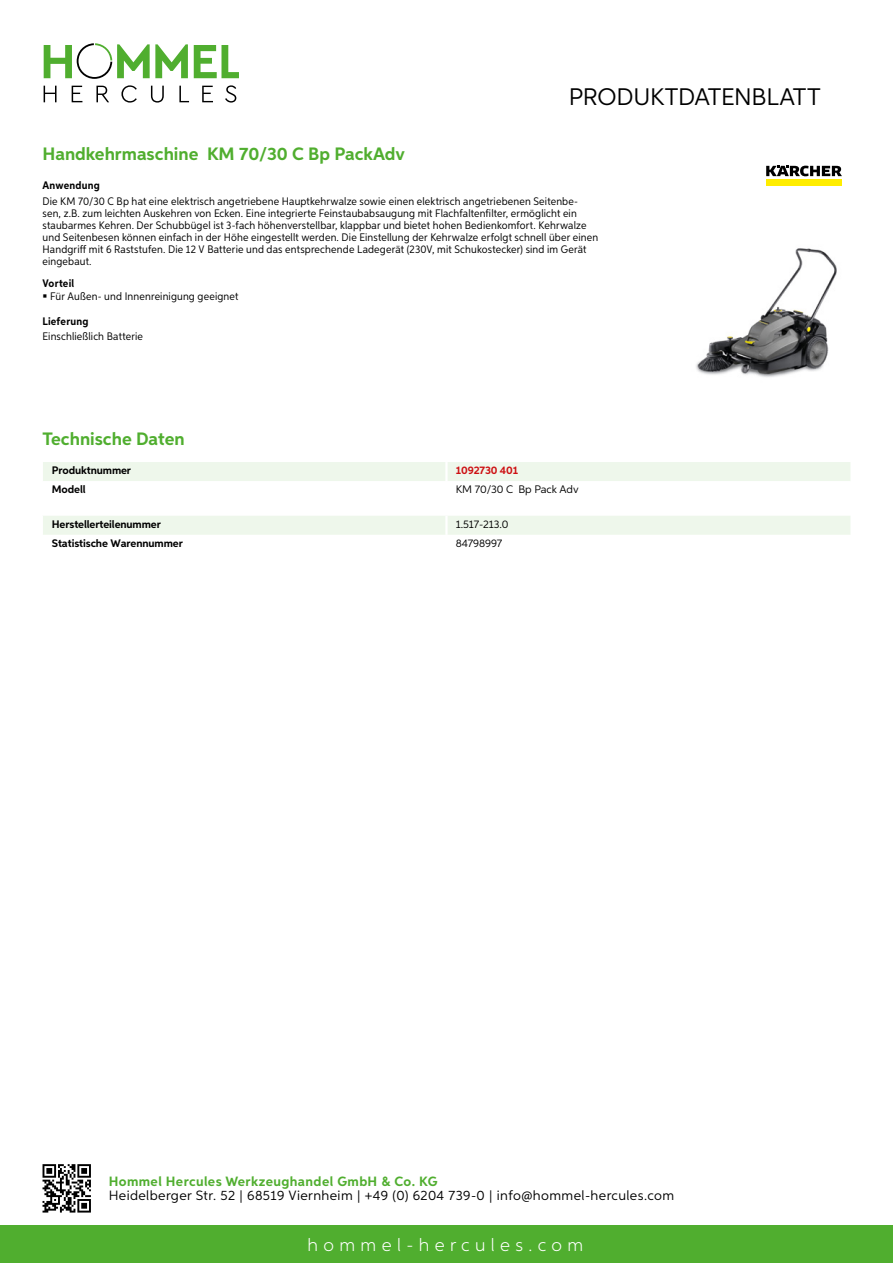
<style>
.page{position:relative;width:893px;height:1263px;background:#fff}
.page>*{position:absolute;margin:0;border:0;box-sizing:border-box;transform-origin:0 0}
.t1{font:24px "Aspira";letter-spacing:-.01em;color:#000}
.t2{font:700 18px "Aspira";color:#50ae2f}
.t3{font:300 18px "Aspira";letter-spacing:.3em;color:#fff}
.t4{font:13.5px "Aspira";letter-spacing:.03em;color:#000}
.t5{font:700 13.5px "Aspira";letter-spacing:.03em;color:#50ae2f}
.t6{font:10.95px/12px "Aspira Nar";letter-spacing:.015em;color:#000}
.t7{font:700 10.95px "Aspira";letter-spacing:-.01em;color:#000}
.t8{font:10.95px "Aspira";letter-spacing:-.01em;color:#000}
.t9{font:700 10.95px "Aspira Nar";letter-spacing:.02em;color:#000}
.t10{font:700 10.95px "Aspira";letter-spacing:-.01em;color:#cd1013}
</style>
<div class="page">
<div style="left:0;top:1226px;width:893px;height:37px;background:#50ae2f"></div>
<svg style="left:43px;top:1164px;width:48px;height:48px"></svg>
<svg style="left:194px;top:45px;width:45px;height:33px"></svg>
<svg style="left:44px;top:43px;width:144px;height:36px"></svg>
<svg style="left:44px;top:86px;width:13px;height:16px"></svg>
<svg style="left:72px;top:86px;width:10px;height:16px"></svg>
<svg style="left:96px;top:86px;width:13px;height:16px"></svg>
<svg style="left:121px;top:85px;width:16px;height:18px"></svg>
<svg style="left:151px;top:86px;width:13px;height:17px"></svg>
<svg style="left:179px;top:86px;width:10px;height:16px"></svg>
<svg style="left:202px;top:86px;width:11px;height:16px"></svg>
<svg style="left:225px;top:85px;width:11px;height:18px"></svg>
<div style="left:43px;top:462px;width:807px;height:19px;background:#eef7eb"></div>
<div style="left:43px;top:516px;width:807px;height:19px;background:#eef7eb"></div>
<img style="left:696px;top:248px;width:141px;height:129px">
<div style="left:766px;top:179px;width:76px;height:6px;background:#ffed00"></div>
<svg style="left:766px;top:166px;width:76px;height:10px"></svg>
<h1 class="t1" style="left:569px;top:82px;width:253px">Produktdatenblatt</h1>
<h2 class="t2" style="left:43px;top:142px;width:364px">Handkehrmaschine KM 70/30 C Bp PackAdv</h2>
<p class="t9" style="left:43px;top:179px;width:59px">Anwendung</p>
<p class="t6" style="left:43px;top:195px;width:557px">Die KM 70/30 C Bp hat eine elektrisch angetriebene Hauptkehrwalze sowie einen elektrisch angetriebenen Seitenbe&shy;sen, z.B. zum leichten Auskehren von Ecken. Eine integrierte Feinstaubabsaugung mit Flachfaltenfilter, ermöglicht ein staubarmes Kehren. Der Schubbügel ist 3-fach höhenverstellbar, klappbar und bietet hohen Bedienkomfort. Kehrwalze und Seitenbesen können einfach in der Höhe eingestellt werden. Die Einstellung der Kehrwalze erfolgt schnell über einen Handgriff mit 6 Raststufen. Die 12 V Batterie und das entsprechende Ladegerät (230V, mit Schukostecker) sind im Gerät eingebaut.</p>
<p class="t9" style="left:43px;top:276px;width:33px">Vorteil</p>
<p class="t6" style="left:50px;top:290px;width:190px">Für Außen- und Innenreinigung geeignet</p>
<p class="t9" style="left:43px;top:314px;width:47px">Lieferung</p>
<p class="t6" style="left:43px;top:330px;width:102px">Einschließlich Batterie</p>
<h2 class="t2" style="left:43px;top:428px;width:144px">Technische Daten</h2>
<p class="t7" style="left:52px;top:463px;width:81px">Produktnummer</p>
<p class="t10" style="left:456px;top:463px;width:64px">1092730 401</p>
<p class="t7" style="left:52px;top:483px;width:35px">Modell</p>
<p class="t8" style="left:456px;top:483px;width:124px">KM 70/30 C Bp Pack Adv</p>
<p class="t7" style="left:52px;top:517px;width:111px">Herstellerteilenummer</p>
<p class="t8" style="left:456px;top:517px;width:54px">1.517-213.0</p>
<p class="t7" style="left:52px;top:536px;width:132px">Statistische Warennummer</p>
<p class="t8" style="left:456px;top:536px;width:48px">84798997</p>
<p class="t5" style="left:109px;top:1172px;width:330px">Hommel Hercules Werkzeughandel GmbH &amp; Co. KG</p>
<p class="t4" style="left:109px;top:1187px;width:567px">Heidelberger Str. 52 | 68519 Viernheim | +49 (0) 6204 739-0 | info@hommel-hercules.com</p>
<h2 class="t3" style="left:307px;top:1234px;width:277px">hommel-hercules.com</h2>
</div>
